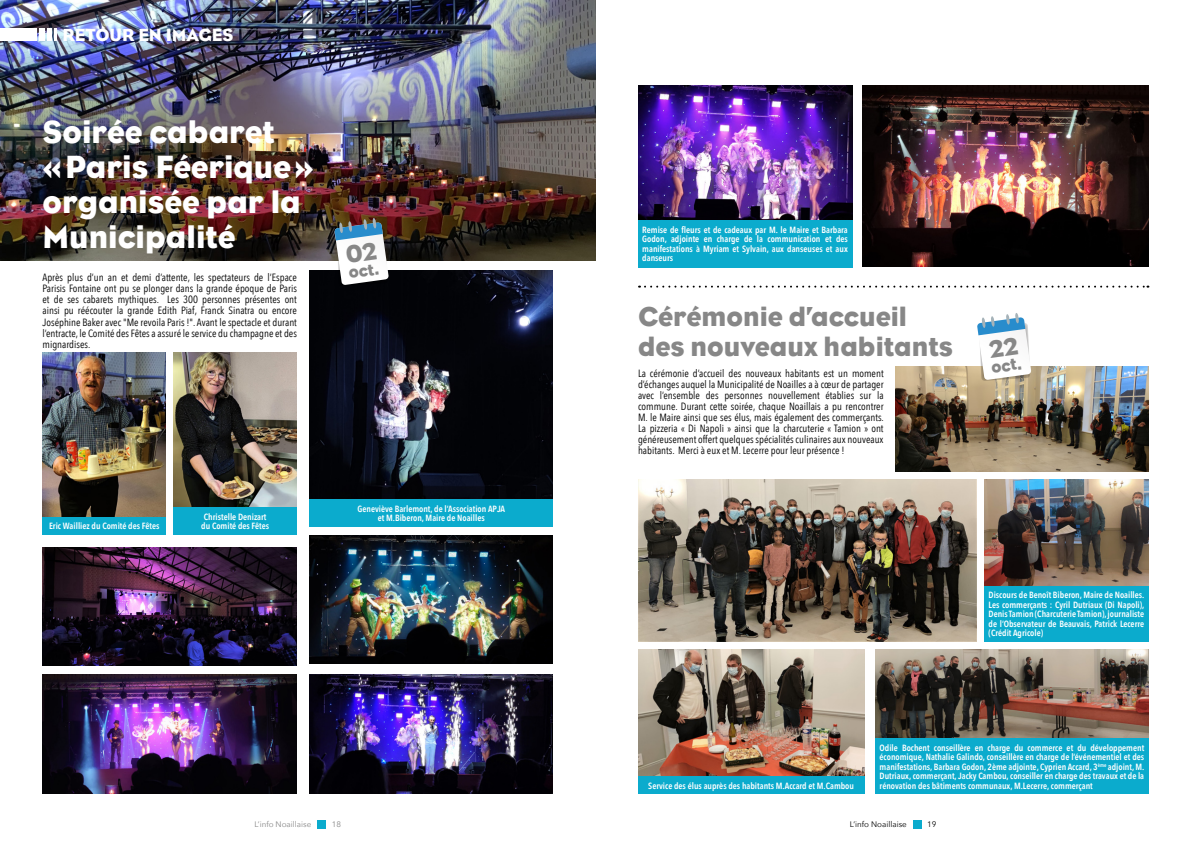
<style>
.page{position:relative;width:1191px;height:842px;background:#fff}
.page>*{position:absolute;margin:0;border:0;box-sizing:border-box;transform-origin:0 0}
.t1{font:32.8px/35.1px "Eagle";color:#fff}
.t2{font:28px/30px "Eagle";color:#878787}
.t3{font:18px "Eagle";color:#fff}
.t4{font:17px "Eagle";color:#878787}
.t5{font:10.5px/11px "Avenir Next Condensed";color:#000;text-align:justify}
.t6{font:600 9px/9.5px "Avenir Next Condensed";color:#fff;text-align:justify}
.t7{font:8px "Avenir Next";color:#878787}
.t8{font:8px "Avenir Next";color:#000}
</style>
<div class="page">
<img style="left:43px;top:352px;width:123px;height:165px">
<img style="left:173px;top:352px;width:124px;height:155px">
<img style="left:0;top:0;width:595px;height:260px">
<div style="left:173px;top:507px;width:124px;height:27px;background:#0babcd"></div>
<div style="left:43px;top:517px;width:123px;height:17px;background:#0babcd"></div>
<img style="left:895px;top:366px;width:253px;height:106px">
<img style="left:984px;top:480px;width:164px;height:106px">
<img style="left:638px;top:480px;width:338px;height:161px">
<img style="left:875px;top:649px;width:273px;height:89px">
<img style="left:638px;top:649px;width:226px;height:127px">
<div style="left:984px;top:586px;width:164px;height:55px;background:#0babcd"></div>
<div style="left:875px;top:738px;width:273px;height:56px;background:#0babcd"></div>
<div style="left:638px;top:776px;width:226px;height:18px;background:#0babcd"></div>
<svg style="left:639px;top:286px;width:509px;height:2px"></svg>
<img style="left:309px;top:271px;width:244px;height:228px">
<img style="left:43px;top:547px;width:254px;height:118px">
<img style="left:309px;top:674px;width:244px;height:120px">
<img style="left:43px;top:674px;width:254px;height:120px">
<img style="left:638px;top:85px;width:214px;height:135px">
<img style="left:862px;top:85px;width:286px;height:182px">
<img style="left:309px;top:536px;width:244px;height:128px">
<div style="left:309px;top:499px;width:244px;height:27px;background:#0babcd"></div>
<div style="left:638px;top:220px;width:214px;height:47px;background:#0babcd"></div>
<div style="left:0;top:28px;width:36px;height:13px;background:#fff"></div>
<div style="left:39px;top:28px;width:6px;height:13px;background:#fff"></div>
<div style="left:47px;top:28px;width:5px;height:13px;background:#fff"></div>
<svg style="left:54px;top:28px;width:3px;height:13px"></svg>
<div style="left:317px;top:820px;width:9px;height:9px;background:#0babcd"></div>
<div style="left:912px;top:820px;width:9px;height:9px;background:#0babcd"></div>
<svg style="left:334px;top:218px;width:55px;height:68px"></svg>
<svg style="left:977px;top:313px;width:54px;height:68px"></svg>
<h3 class="t3" style="left:62px;top:24px;width:172px">RETOUR EN IMAGES</h3>
<h1 class="t1" style="left:43px;top:114px;width:273px">Soirée cabaret<br>« Paris Féerique » organisée par la<br>Municipalité</h1>
<p class="t5" style="left:43px;top:272px;width:256px">Après plus d’un an et demi d’attente, les spectateurs de l’Espace Parisis Fontaine ont pu se plonger dans la grande époque de Paris et de ses cabarets mythiques. Les 300 personnes présentes ont ainsi pu réécouter la grande Edith Piaf, Franck Sinatra ou encore Joséphine Baker avec "Me revoila Paris !". Avant le spectacle et durant l’entracte, le Comité des Fêtes a assuré le service du champagne et des mignardises.</p>
<h3 class="t4" style="left:347px;top:263px;width:32px;rotate:-8deg">oct.</h3>
<p class="t6" style="left:204px;top:511px;width:64px">Christelle Denizart</p>
<p class="t6" style="left:49px;top:521px;width:112px">Eric Wailliez du Comité des Fêtes</p>
<p class="t6" style="left:201px;top:521px;width:69px">du Comité des Fêtes</p>
<p class="t6" style="left:357px;top:503px;width:149px;text-align:center">Geneviève Barlemont, de l’Association APJA et M.Biberon, Maire de Noailles</p>
<p class="t6" style="left:642px;top:225px;width:207px">Remise de fleurs et de cadeaux par M. le Maire et Barbara Godon, adjointe en charge de la communication et des manifestations à Myriam et Sylvain, aux danseuses et aux</p>
<p class="t6" style="left:642px;top:253px;width:32px">danseurs</p>
<h2 class="t2" style="left:638px;top:301px;width:317px">Cérémonie d’accueil des nouveaux habitants</h2>
<p class="t5" style="left:638px;top:367px;width:247px">La cérémonie d’accueil des nouveaux habitants est un moment d’échanges auquel la Municipalité de Noailles a à cœur de partager avec l’ensemble des personnes nouvellement établies sur la commune. Durant cette soirée, chaque Noaillais a pu rencontrer M. le Maire ainsi que ses élus, mais également des commerçants.<br>La pizzeria « Di Napoli » ainsi que la charcuterie « Tamion » ont généreusement offert quelques spécialités culinaires aux nouveaux habitants. Merci à eux et M. Lecerre pour leur présence !</p>
<h3 class="t4" style="left:989px;top:358px;width:32px;rotate:-8deg">oct.</h3>
<p class="t6" style="left:988px;top:590px;width:157px">Discours de Benoît Biberon, Maire de Noailles.<br>Les commerçants : Cyril Dutriaux (Di Napoli), Denis Tamion (Charcuterie Tamion), journaliste de l’Observateur de Beauvais, Patrick Lecerre (Crédit Agricole)</p>
<p class="t6" style="left:879px;top:742px;width:266px">Odile Bochent conseillère en charge du commerce et du développement économique, Nathalie Galindo, conseillère en charge de l’événementiel et des manifestations, Barbara Godon, 2ème adjointe, Cyprien Accard, 3<sup>ème</sup> adjoint, M.<br>Dutriaux, commerçant, Jacky Cambou, conseiller en charge des travaux et de la</p>
<p class="t6" style="left:648px;top:780px;width:207px">Service des élus auprès des habitants M.Accard et M.Cambou</p>
<p class="t6" style="left:879px;top:780px;width:215px">rénovation des bâtiments communaux, M.Lecerre, commerçant</p>
<p class="t7" style="left:254px;top:818px;width:58px">L’info Noaillaise</p>
<p class="t7" style="left:332px;top:818px;width:11px">18</p>
<p class="t8" style="left:850px;top:818px;width:58px">L’info Noaillaise</p>
<p class="t8" style="left:927px;top:818px;width:11px">19</p>
</div>
